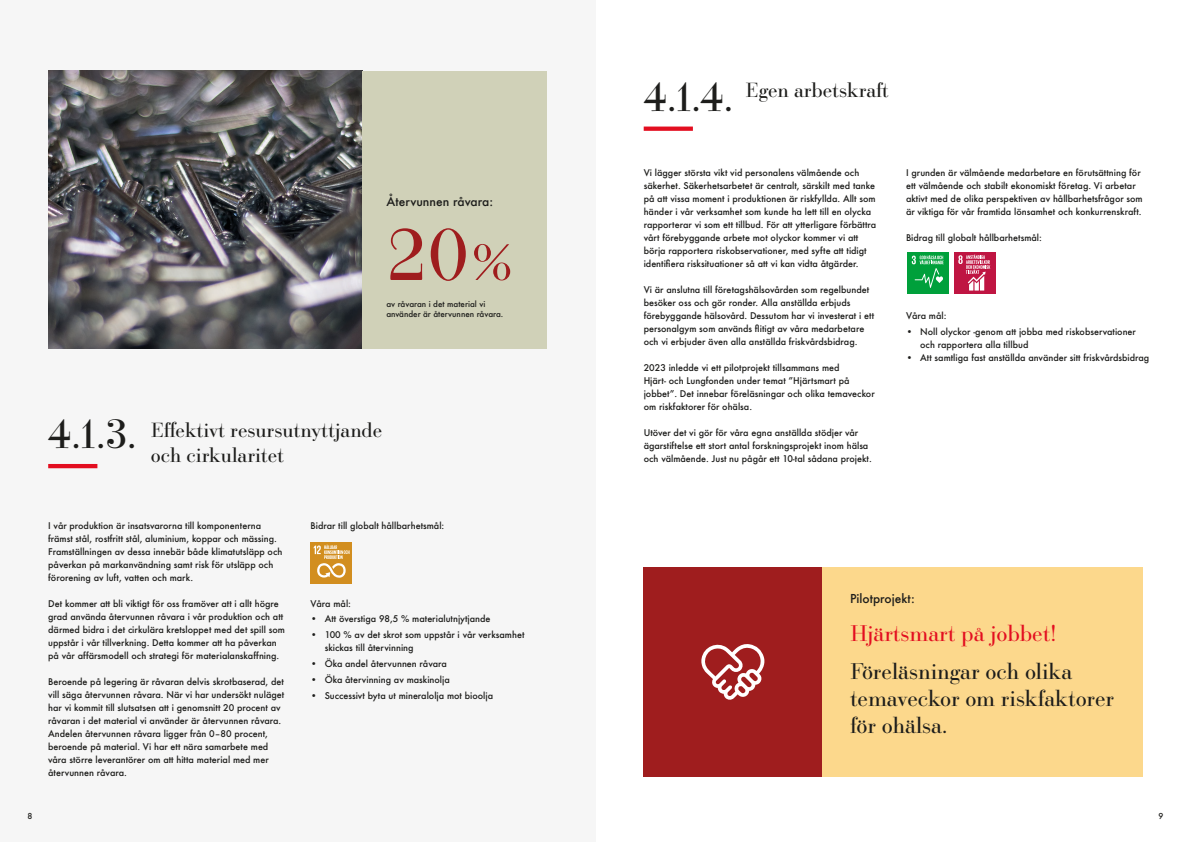
<style>
.page{position:relative;width:1191px;height:842px;background:#fff}
.page>*{position:absolute;margin:0;border:0;box-sizing:border-box;transform-origin:0 0}
.t1{font:71.7px "Ratio Modern";color:#9f1d1e}
.t2{font:22.2px/26.9px "Ratio Modern";color:#1d1d1b}
.t3{font:22.2px "Ratio Modern";color:#e30e20}
.t4{font:20px/25px "Ratio Modern";color:#1d1d1b;text-align:center}
.t5{font:500 12px "Futura";color:#1d1d1b}
.t6{font:500 9px/13px "Futura";color:#1d1d1b}
.t7{font:500 8px/10px "Futura";color:#1d1d1b}
.s1{font-size:40px}
</style>
<div class="page">
<div style="left:0;top:0;width:595px;height:842px;background:#f6f6f6"></div>
<img style="left:48px;top:71px;width:314px;height:278px">
<div style="left:362px;top:71px;width:185px;height:278px;background:#d0d1b8"></div>
<hr style="left:48px;top:464px;width:49px;height:4px;background:#e30e20">
<div style="left:310px;top:542px;width:42px;height:41px;background:#d28e1f"></div>
<svg style="left:314px;top:544px;width:35px;height:34px"></svg>
<svg style="left:643px;top:127px;width:50px;height:4px"></svg>
<div style="left:907px;top:252px;width:41px;height:42px;background:#00a03b"></div>
<svg style="left:911px;top:255px;width:32px;height:33px"></svg>
<div style="left:954px;top:252px;width:42px;height:42px;background:#bf1542"></div>
<svg style="left:958px;top:255px;width:32px;height:36px"></svg>
<div style="left:822px;top:567px;width:320px;height:210px;background:#fcd88c"></div>
<div style="left:643px;top:567px;width:179px;height:210px;background:#9f1d1e"></div>
<svg style="left:701px;top:644px;width:63px;height:56px"></svg>
<h3 class="t5" style="left:386px;top:193px;width:108px">Återvunnen råvara:</h3>
<h1 class="t1" style="left:386px;top:208px;width:130px">20%</h1>
<p class="t7" style="left:386px;top:299px;width:119px">av råvaran i det material vi använder är återvunnen råvara.</p>
<h3 class="t4" style="left:48px;top:417px;width:335px"><span class="s1">4.1.3.</span> Effektivt resursutnyttjande och cirkularitet</h3>
<p class="t6" style="left:48px;top:519px;width:236px">I vår produktion är insatsvarorna till komponenterna främst stål, rostfritt stål, aluminium, koppar och mässing.<br>Framställningen av dessa innebär både klimatutsläpp och påverkan på markanvändning samt risk för utsläpp och förorening av luft, vatten och mark.</p>
<p class="t6" style="left:48px;top:597px;width:238px">Det kommer att bli viktigt för oss framöver att i allt högre grad använda återvunnen råvara i vår produktion och att därmed bidra i det cirkulära kretsloppet med det spill som uppstår i vår tillverkning. Detta kommer att ha påverkan på vår affärsmodell och strategi för materialanskaffning.</p>
<p class="t6" style="left:48px;top:675px;width:238px">Beroende på legering är råvaran delvis skrotbaserad, det vill säga återvunnen råvara. När vi har undersökt nuläget har vi kommit till slutsatsen att i genomsnitt 20 procent av råvaran i det material vi använder är återvunnen råvara.<br>Andelen återvunnen råvara ligger från 0–80 procent, beroende på material. Vi har ett nära samarbete med våra större leverantörer om att hitta material med mer återvunnen råvara.</p>
<p class="t6" style="left:310px;top:519px;width:135px">Bidrar till globalt hållbarhetsmål:</p>
<p class="t6" style="left:310px;top:597px;width:42px">Våra mål:</p>
<p class="t6" style="left:310px;top:612px;width:181px">• Att överstiga 98,5 % materialutnjytjande</p>
<p class="t6" style="left:325px;top:628px;width:201px;text-indent:-14px">• 100 % av det skrot som uppstår i vår verksamhet skickas till återvinning</p>
<p class="t6" style="left:310px;top:657px;width:138px">• Öka andel återvunnen råvara</p>
<p class="t6" style="left:310px;top:673px;width:141px">• Öka återvinning av maskinolja</p>
<p class="t6" style="left:310px;top:689px;width:184px">• Successivt byta ut mineralolja mot bioolja</p>
<h3 class="t4" style="left:643px;top:77px;width:246px"><span class="s1">4.1.4.</span> Egen arbetskraft</h3>
<p class="t6" style="left:643px;top:166px;width:234px">Vi lägger största vikt vid personalens välmående och säkerhet. Säkerhetsarbetet är centralt, särskilt med tanke på att vissa moment i produktionen är riskfyllda. Allt som händer i vår verksamhet som kunde ha lett till en olycka rapporterar vi som ett tillbud. För att ytterligare förbättra vårt förebyggande arbete mot olyckor kommer vi att börja rapportera riskobservationer, med syfte att tidigt identifiera risksituationer så att vi kan vidta åtgärder.</p>
<p class="t6" style="left:643px;top:283px;width:232px">Vi är anslutna till företagshälsovården som regelbundet besöker oss och gör ronder. Alla anställda erbjuds förebyggande hälsovård. Dessutom har vi investerat i ett personalgym som används flitigt av våra medarbetare och vi erbjuder även alla anställda friskvårdsbidrag.</p>
<p class="t6" style="left:643px;top:361px;width:232px">2023 inledde vi ett pilotprojekt tillsammans med<br>Hjärt- och Lungfonden under temat ”Hjärtsmart på jobbet”. Det innebar föreläsningar och olika temaveckor om riskfaktorer för ohälsa.</p>
<p class="t6" style="left:643px;top:426px;width:230px">Utöver det vi gör för våra egna anställda stödjer vår ägarstiftelse ett stort antal forskningsprojekt inom hälsa och välmående. Just nu pågår ett 10-tal sådana projekt.</p>
<p class="t6" style="left:906px;top:166px;width:238px">I grunden är välmående medarbetare en förutsättning för ett välmående och stabilt ekonomiskt företag. Vi arbetar aktivt med de olika perspektiven av hållbarhetsfrågor som är viktiga för vår framtida lönsamhet och konkurrenskraft.</p>
<p class="t6" style="left:906px;top:231px;width:137px">Bidrag till globalt hållbarhetsmål:</p>
<p class="t6" style="left:906px;top:309px;width:42px">Våra mål:</p>
<p class="t6" style="left:920px;top:325px;width:217px;text-indent:-14px">• Noll olyckor -genom att jobba med riskobservationer och rapportera alla tillbud</p>
<p class="t6" style="left:906px;top:351px;width:245px">• Att samtliga fast anställda använder sitt friskvårdsbidrag</p>
<h3 class="t5" style="left:850px;top:590px;width:66px">Pilotprojekt:</h3>
<h2 class="t3" style="left:850px;top:619px;width:208px">Hjärtsmart på jobbet!</h2>
<h2 class="t2" style="left:850px;top:657px;width:266px">Föreläsningar och olika temaveckor om riskfaktorer för ohälsa.</h2>
<p class="t7" style="left:28px;top:811px;width:6px">8</p>
<p class="t7" style="left:1158px;top:811px;width:6px">9</p>
</div>
